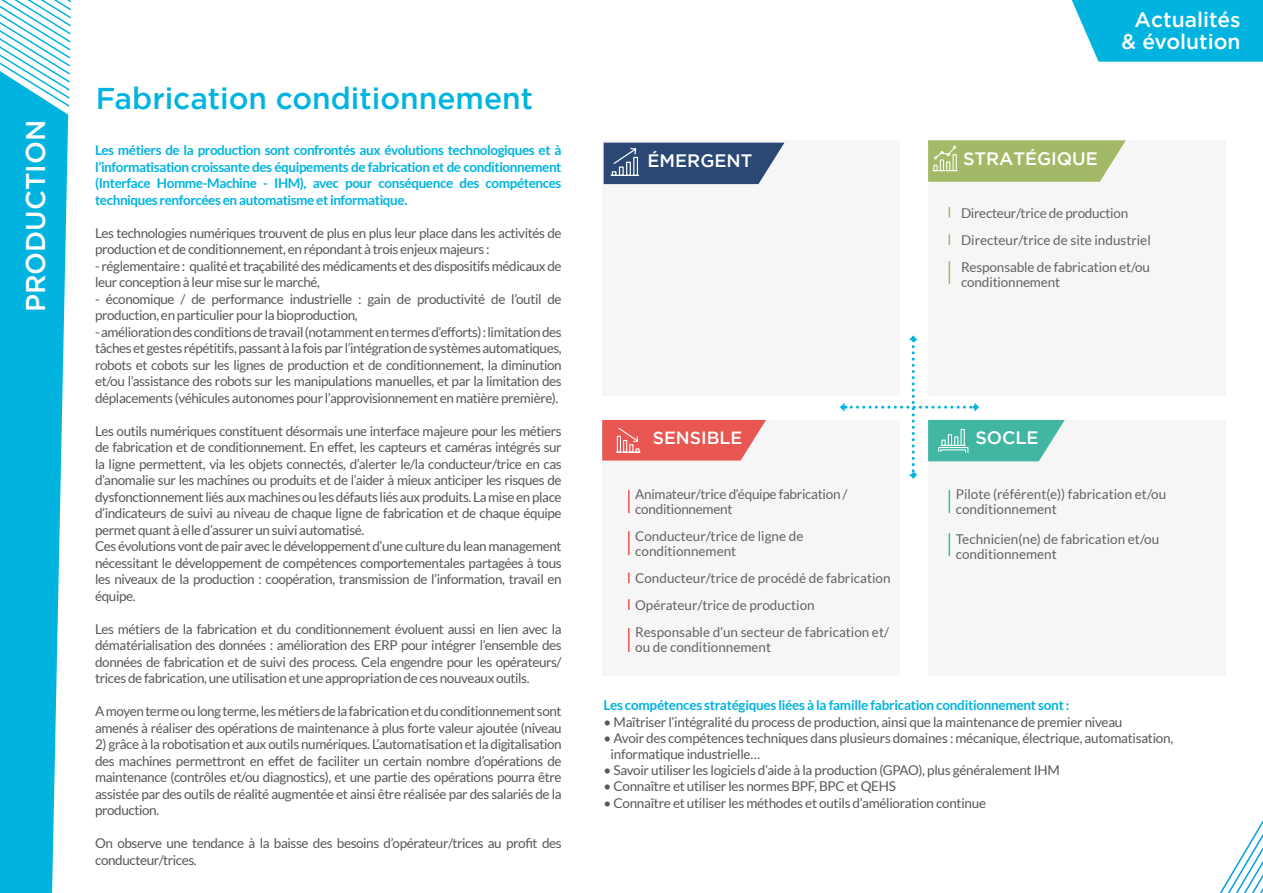
<style>
.page{position:relative;width:1263px;height:893px;background:#fff}
.page>*{position:absolute;margin:0;border:0;box-sizing:border-box;transform-origin:0 0}
.t1{font:500 30px "Gotham";color:#00b4df}
.t2{font:500 27px "Gotham";color:#fff}
.t3{font:500 21px/22.5px "Gotham";color:#fff;text-align:right}
.t4{font:500 18px "Gotham";color:#fff}
.t5{font:500 17.7px "Gotham";color:#fff}
.t6{font:13.5px/16.5px "Lato";letter-spacing:-.03em;color:#575756}
.t7{font:13.5px/27px "Lato";color:#626262}
.t8{font:700 13.5px/16.5px "Lato";letter-spacing:-.02em;color:#00b4df;text-align:justify}
.t9{font:13.5px/15px "Lato";letter-spacing:-.02em;color:#626262}
</style>
<div class="page">
<svg style="left:0;top:108px;width:68px;height:785px;background:#1dbce2"></svg>
<svg style="left:0;top:0;width:72px;height:108px"></svg>
<div style="left:928px;top:420px;width:298px;height:255px;background:#f6f6f6"></div>
<div style="left:928px;top:140px;width:298px;height:255px;background:#f6f6f6"></div>
<div style="left:602px;top:420px;width:298px;height:255px;background:#f6f6f6"></div>
<div style="left:602px;top:140px;width:298px;height:255px;background:#f6f6f6"></div>
<svg style="left:840px;top:335px;width:225px;height:144px"></svg>
<svg style="left:928px;top:140px;width:198px;height:42px;background:#aabf75"></svg>
<svg style="left:604px;top:143px;width:180px;height:41px;background:#3e5980"></svg>
<svg style="left:949px;top:490px;width:1px;height:23px"></svg>
<svg style="left:949px;top:533px;width:1px;height:23px"></svg>
<hr style="left:628px;top:490px;width:2px;height:23px;background:#e85752">
<hr style="left:628px;top:531px;width:2px;height:24px;background:#e85752">
<svg style="left:628px;top:573px;width:2px;height:10px"></svg>
<svg style="left:628px;top:599px;width:2px;height:11px"></svg>
<hr style="left:628px;top:628px;width:2px;height:24px;background:#e85752">
<svg style="left:949px;top:261px;width:1px;height:23px"></svg>
<svg style="left:602px;top:420px;width:164px;height:41px;background:#e96864"></svg>
<svg style="left:1072px;top:0;width:191px;height:62px;background:#12b9e1"></svg>
<svg style="left:1219px;top:820px;width:44px;height:73px"></svg>
<h2 class="t2" style="left:18px;top:312px;width:194px;rotate:-90deg">PRODUCTION</h2>
<h1 class="t1" style="left:96px;top:79px;width:439px">Fabrication conditionnement</h1>
<p class="t8" style="left:95px;top:142px;width:468px">Les métiers de la production sont confrontés aux évolutions technologiques et à l’informatisation croissante des équipements de fabrication et de conditionnement (Interface Homme-Machine - IHM), avec pour conséquence des compétences techniques renforcées en automatisme et informatique.</p>
<p class="t6" style="left:95px;top:224px;width:468px">Les technologies numériques trouvent de plus en plus leur place dans les activités de production et de conditionnement, en répondant à trois enjeux majeurs :</p>
<p class="t6" style="left:95px;top:257px;width:468px">- réglementaire : qualité et traçabilité des médicaments et des dispositifs médicaux de leur conception à leur mise sur le marché,</p>
<p class="t6" style="left:95px;top:290px;width:468px">- économique / de performance industrielle : gain de productivité de l’outil de production, en particulier pour la bioproduction,</p>
<p class="t6" style="left:95px;top:323px;width:468px;text-align:justify">- amélioration des conditions de travail (notamment en termes d’efforts) : limitation des tâches et gestes répétitifs, passant à la fois par l’intégration de systèmes automatiques, robots et cobots sur les lignes de production et de conditionnement, la diminution et/ou l’assistance des robots sur les manipulations manuelles, et par la limitation des déplacements (véhicules autonomes pour l’approvisionnement en matière première).</p>
<p class="t6" style="left:95px;top:422px;width:468px">Les outils numériques constituent désormais une interface majeure pour les métiers de fabrication et de conditionnement. En effet, les capteurs et caméras intégrés sur la ligne permettent, via les objets connectés, d’alerter le/la conducteur/trice en cas d’anomalie sur les machines ou produits et de l’aider à mieux anticiper les risques de dysfonctionnement liés aux machines ou les défauts liés aux produits. La mise en place d’indicateurs de suivi au niveau de chaque ligne de fabrication et de chaque équipe permet quant à elle d’assurer un suivi automatisé.<br>Ces évolutions vont de pair avec le développement d’une culture du lean management nécessitant le développement de compétences comportementales partagées à tous les niveaux de la production : coopération, transmission de l’information, travail en équipe.</p>
<p class="t6" style="left:95px;top:620px;width:468px;text-align:justify">Les métiers de la fabrication et du conditionnement évoluent aussi en lien avec la dématérialisation des données : amélioration des ERP pour intégrer l’ensemble des données de fabrication et de suivi des process. Cela engendre pour les opérateurs/ trices de fabrication, une utilisation et une appropriation de ces nouveaux outils.</p>
<p class="t6" style="left:95px;top:703px;width:468px">A moyen terme ou long terme, les métiers de la fabrication et du conditionnement sont amenés à réaliser des opérations de maintenance à plus forte valeur ajoutée (niveau</p>
<p class="t6" style="left:95px;top:736px;width:468px;text-align:justify">2) grâce à la robotisation et aux outils numériques. L’automatisation et la digitalisation des machines permettront en effet de faciliter un certain nombre d’opérations de maintenance (contrôles et/ou diagnostics), et une partie des opérations pourra être assistée par des outils de réalité augmentée et ainsi être réalisée par des salariés de la production.</p>
<p class="t6" style="left:95px;top:835px;width:468px">On observe une tendance à la baisse des besoins d’opérateur/trices au profit des conducteur/trices.</p>
<h3 class="t3" style="left:1122px;top:8px;width:121px">Actualités &amp; évolution</h3>
<h3 class="t4" style="left:647px;top:149px;width:106px">ÉMERGENT</h3>
<h3 class="t4" style="left:963px;top:147px;width:136px">STRATÉGIQUE</h3>
<p class="t7" style="left:961px;top:199px;width:191px">Directeur/trice de production<br>Directeur/trice de site industriel<br>Responsable de fabrication et/ou</p>
<p class="t7" style="left:961px;top:268px;width:101px">conditionnement</p>
<h3 class="t5" style="left:653px;top:426px;width:91px">SENSIBLE</h3>
<h3 class="t4" style="left:975px;top:426px;width:65px">SOCLE</h3>
<p class="t9" style="left:635px;top:486px;width:214px">Animateur/trice d’équipe fabrication / conditionnement</p>
<p class="t7" style="left:635px;top:528px;width:170px;line-height:15px">Conducteur/trice de ligne de conditionnement</p>
<p class="t7" style="left:635px;top:564px;width:257px">Conducteur/trice de procédé de fabrication<br>Opérateur/trice de production<br>Responsable d’un secteur de fabrication et/</p>
<p class="t7" style="left:635px;top:633px;width:137px">ou de conditionnement</p>
<p class="t7" style="left:956px;top:486px;width:212px;line-height:15px">Pilote (référent(e)) fabrication et/ou conditionnement</p>
<p class="t7" style="left:956px;top:531px;width:205px;line-height:15px">Technicien(ne) de fabrication et/ou conditionnement</p>
<p class="t8" style="left:604px;top:697px;width:467px">Les compétences stratégiques liées à la famille fabrication conditionnement sont :</p>
<p class="t6" style="left:604px;top:713px;width:520px">• Maîtriser l’intégralité du process de production, ainsi que la maintenance de premier niveau</p>
<p class="t6" style="left:611px;top:730px;width:564px;text-indent:-7px">• Avoir des compétences techniques dans plusieurs domaines : mécanique, électrique, automatisation, informatique industrielle…</p>
<p class="t6" style="left:604px;top:762px;width:458px">• Savoir utiliser les logiciels d’aide à la production (GPAO), plus généralement IHM</p>
<p class="t6" style="left:604px;top:778px;width:294px">• Connaître et utiliser les normes BPF, BPC et QEHS</p>
<p class="t6" style="left:604px;top:794px;width:384px">• Connaître et utiliser les méthodes et outils d’amélioration continue</p>
</div>
